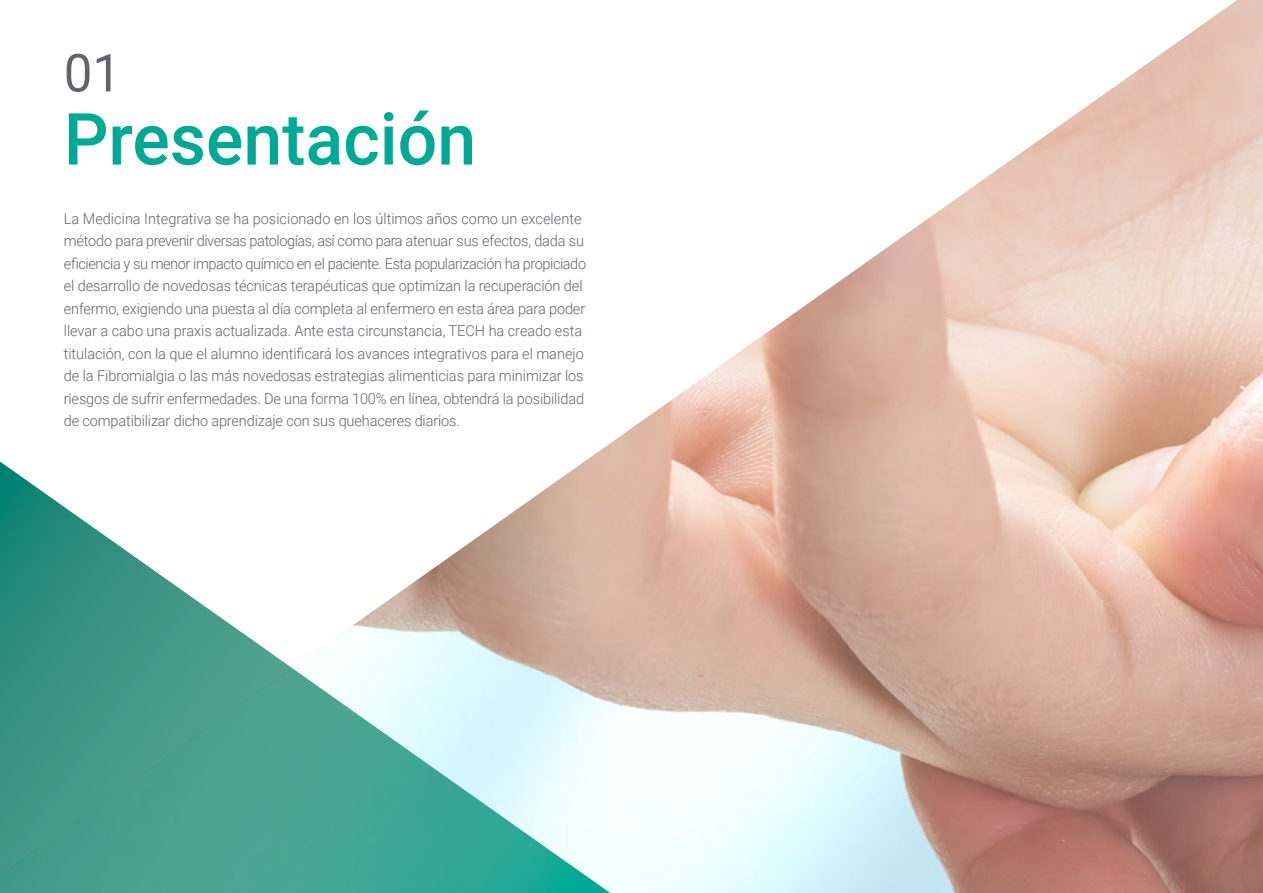
<style>
.page{position:relative;width:1263px;height:893px;background:#fff}
.page>*{position:absolute;margin:0;border:0;box-sizing:border-box;transform-origin:0 0}
.t1{font:500 72px "Roboto";color:#00a996}
.t2{font:52.5px "Roboto";color:#61646a}
.t3{font:300 15px/22.5px "Roboto";letter-spacing:-.01em;color:#61646a}
</style>
<div class="page">
<img style="left:607px;top:0;width:656px;height:893px">
<svg style="left:0;top:446px;width:640px;height:447px"></svg>
<h2 class="t2" style="left:64px;top:36px;width:59px">01</h2>
<h1 class="t1" style="left:64px;top:89px;width:414px">Presentación</h1>
<p class="t3" style="left:64px;top:207px;width:524px">La Medicina Integrativa se ha posicionado en los últimos años como un excelente método para prevenir diversas patologías, así como para atenuar sus efectos, dada su eficiencia y su menor impacto químico en el paciente. Esta popularización ha propiciado el desarrollo de novedosas técnicas terapéuticas que optimizan la recuperación del enfermo, exigiendo una puesta al día completa al enfermero en esta área para poder llevar a cabo una praxis actualizada. Ante esta circunstancia, TECH ha creado esta titulación, con la que el alumno identificará los avances integrativos para el manejo de la Fibromialgia o las más novedosas estrategias alimenticias para minimizar los riesgos de sufrir enfermedades. De una forma 100% en línea, obtendrá la posibilidad de compatibilizar dicho aprendizaje con sus quehaceres diarios.</p>
</div>
